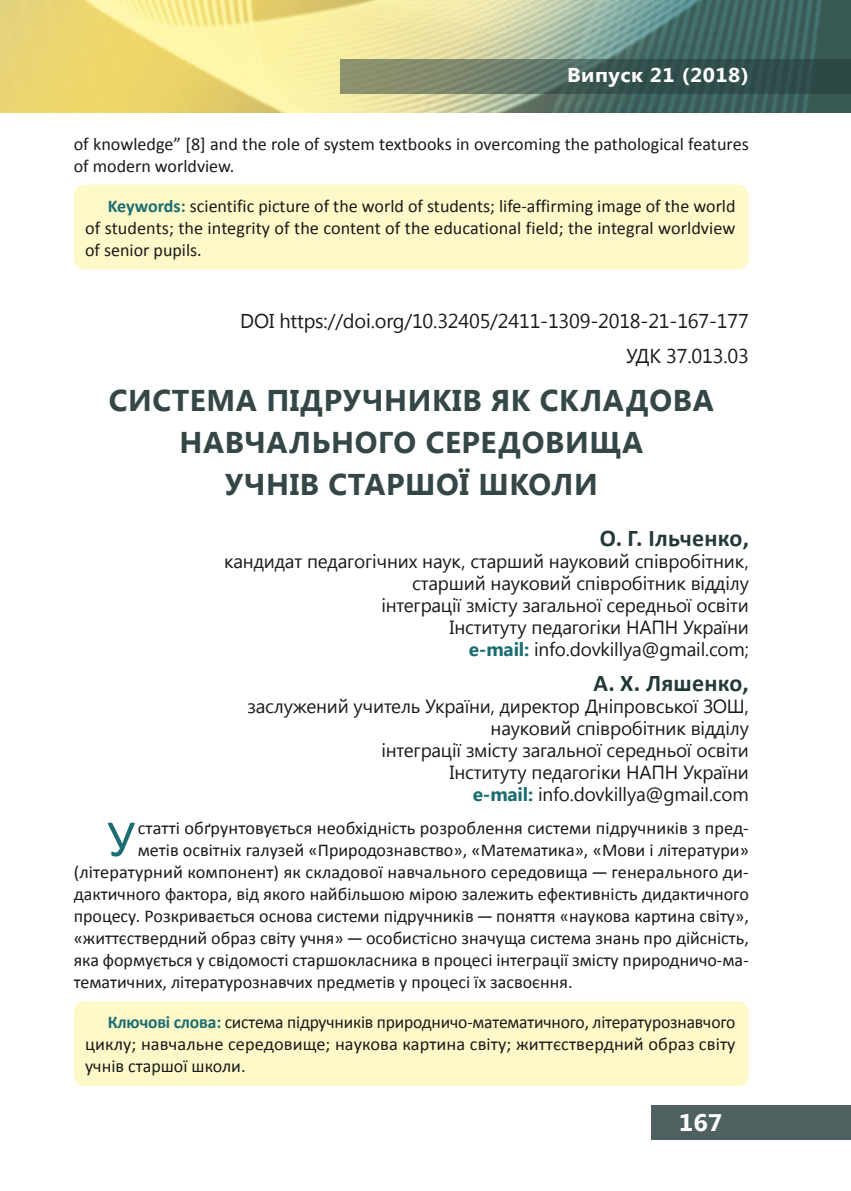
<style>
.page{position:relative;width:851px;height:1191px;background:#fff}
.page>*{position:absolute;margin:0;border:0;box-sizing:border-box;transform-origin:0 0}
.Буквица{font:52.6px "Calibri";color:#1b6d72}
.Назва_статті{font:700 30px/42px "Segoe UI";letter-spacing:.02em;color:#344746;text-align:center}
.Автор{font:700 24px "Calibri";letter-spacing:.01em;color:#223938}
.t1{font:700 24px "Segoe UI";color:#fff;scale:1.05 1}
.УДК{font:20px "Segoe UI";letter-spacing:-.01em;color:#1a1a18}
.t2{font:700 20px "Segoe UI";letter-spacing:.025em;color:#fff;scale:1.06 1}
.Про_автора{font:19px/22px "Segoe UI";letter-spacing:-.01em;color:#1a1a18;text-align:right}
.Буквица-2{font:18px "Calibri";color:#1a1a18}
.Анотація{font:18px/22px "Calibri";color:#1a1a18;text-align:justify}
.s1{font-weight:700;color:#1b6d72}
</style>
<div class="page">
<img style="left:0;top:0;width:850px;height:113px">
<svg style="left:340px;top:60px;width:510px;height:34px;background:#52675b"></svg>
<div style="left:651px;top:1106px;width:199px;height:34px;background:#4e605f"></div>
<div style="left:74px;top:185px;width:674px;height:85px;background:#fef9c9;border-radius:11px"></div>
<div style="left:74px;top:1001px;width:674px;height:85px;background:#fef9c9;border-radius:11px"></div>
<p class="t2" style="left:567px;top:61px;width:173px">Випуск 21 (2018)</p>
<p class="Анотація" style="left:74px;top:133px;width:676px">of knowledge” [8] and the role of system textbooks in overcoming the pathological features of modern worldview.</p>
<p class="Анотація" style="left:85px;top:195px;width:651px;text-indent:23px"><span class="s1">Keywords:</span> scientific picture of the world of students; life-affirming image of the world of students; the integrity of the content of the educational field; the integral worldview of senior pupils.</p>
<p class="УДК" style="left:240px;top:307px;width:510px">DOI https://doi.org/10.32405/2411-1309-2018-21-167-177</p>
<p class="УДК" style="left:626px;top:342px;width:124px">УДК 37.013.03</p>
<p class="Назва_статті" style="left:109px;top:377px;width:606px">СИСТЕМА ПІДРУЧНИКІВ ЯК СКЛАДОВА<br>НАВЧАЛЬНОГО СЕРЕДОВИЩА<br>УЧНІВ СТАРШОЇ ШКОЛИ</p>
<p class="Автор" style="left:599px;top:523px;width:151px">О. Г. Ільченко,</p>
<p class="Про_автора" style="left:224px;top:549px;width:526px">кандидат педагогічних наук, старший науковий співробітник, старший науковий співробітник відділу<br>інтеграції змісту загальної середньої освіти<br>Інституту педагогіки НАПН України<br><span class="s1">e-mail:</span> info.dovkillya@gmail.com;</p>
<p class="Автор" style="left:593px;top:667px;width:157px">А. Х. Ляшенко,</p>
<p class="Про_автора" style="left:247px;top:694px;width:503px">заслужений учитель України, директор Дніпровської ЗОШ, науковий співробітник відділу<br>інтеграції змісту загальної середньої освіти<br>Інституту педагогіки НАПН України<br><span class="s1">e-mail:</span> info.dovkillya@gmail.com</p>
<p class="Буквица" style="left:107px;top:805px;width:29px">У</p>
<p class="Буквица-2" style="left:138px;top:816px;width:612px">статті обґрунтовується необхідність розроблення системи підручників з пред-</p>
<p class="Буквица-2" style="left:138px;top:838px;width:612px">метів освітніх галузей «Природознавство», «Математика», «Мови і літератури»</p>
<p class="Буквица-2" style="left:74px;top:860px;width:676px">(літературний компонент) як складової навчального середовища — генерального ди-</p>
<p class="Буквица-2" style="left:74px;top:882px;width:676px">дактичного фактора, від якого найбільшою мірою залежить ефективність дидактичного</p>
<p class="Буквица-2" style="left:74px;top:904px;width:676px">процесу. Розкривається основа системи підручників — поняття «наукова картина світу»,</p>
<p class="Буквица-2" style="left:74px;top:926px;width:676px">«життєствердний образ світу учня» — особистісно значуща система знань про дійсність,</p>
<p class="Буквица-2" style="left:74px;top:948px;width:676px">яка формується у свідомості старшокласника в процесі інтеграції змісту природничо-ма-</p>
<p class="Буквица-2" style="left:74px;top:970px;width:500px">тематичних, літературознавчих предметів у процесі їх засвоєння.</p>
<p class="Анотація" style="left:85px;top:1011px;width:651px;text-indent:23px"><span class="s1">Ключові слова:</span> система підручників природничо-математичного, літературознавчого циклу; навчальне середовище; наукова картина світу; життєствердний образ світу учнів старшої школи.</p>
<h3 class="t1" style="left:678px;top:1105px;width:43px">167</h3>
</div>
